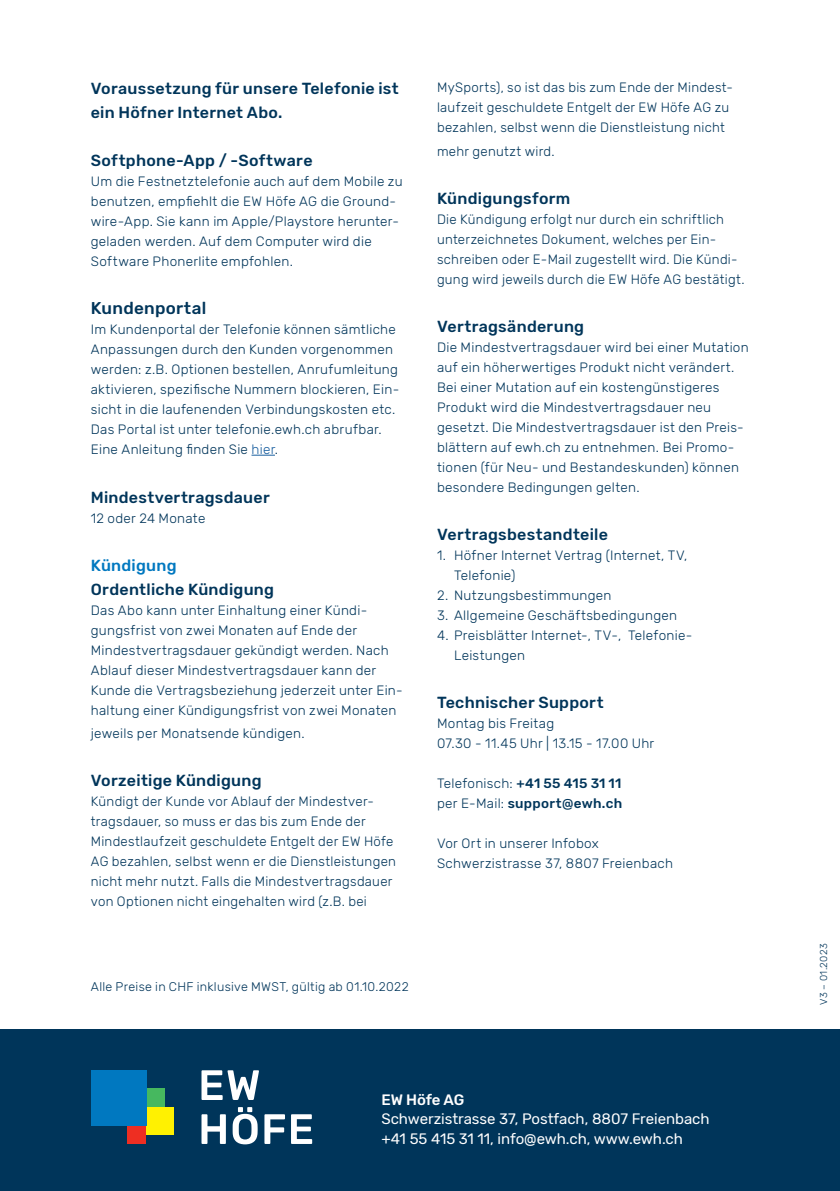
<style>
.page{position:relative;width:840px;height:1191px;background:#fff}
.page>*{position:absolute;margin:0;border:0;box-sizing:border-box;transform-origin:0 0}
.t1{font:500 17px "Rubik";letter-spacing:.015em;color:#00355a}
.t2{font:500 16px/24px "Rubik";letter-spacing:.015em;color:#00355a}
.t3{font:500 16px "Rubik";letter-spacing:.015em;color:#0078c0}
.t4{font:15px/19.4px "Rubik";letter-spacing:-.005em;color:#fff}
.t5{font:500 15px "Rubik";letter-spacing:-.01em;color:#fff}
.t6{font:300 13.6px/20px "Rubik";letter-spacing:.02em;color:#00355a}
.t7{font:500 13.6px/20px "Rubik";letter-spacing:.025em;color:#00355a}
.t8{font:300 12.4px "Rubik";letter-spacing:.025em;color:#00355a}
.t9{font:300 10px "Rubik";letter-spacing:.03em;color:#00355a}
.s1{color:#175d9e}
.s2{font-weight:300}
</style>
<div class="page">
<div style="left:0;top:1029px;width:839px;height:162px;background:#00355a"></div>
<div style="left:146px;top:1107px;width:28px;height:27px;background:#fff101"></div>
<div style="left:128px;top:1125px;width:18px;height:19px;background:#ee2e22"></div>
<div style="left:146px;top:1088px;width:18px;height:19px;background:#46b85f"></div>
<div style="left:91px;top:1070px;width:55px;height:55px;background:#0078c0"></div>
<svg style="left:201px;top:1070px;width:58px;height:30px"></svg>
<svg style="left:201px;top:1114px;width:25px;height:30px"></svg>
<svg style="left:232px;top:1107px;width:25px;height:37px"></svg>
<svg style="left:264px;top:1114px;width:21px;height:30px"></svg>
<svg style="left:291px;top:1114px;width:21px;height:30px"></svg>
<svg style="left:251px;top:455px;width:24px;height:1px"></svg>
<p class="t2" style="left:91px;top:77px;width:309px">Voraussetzung für unsere Telefonie ist ein Höfner Internet Abo.</p>
<p class="t2" style="left:91px;top:149px;width:223px">Softphone-App / -Software</p>
<p class="t6" style="left:91px;top:172px;width:313px">Um die Festnetztelefonie auch auf dem Mobile zu benutzen, empfiehlt die EW Höfe AG die Ground&shy;wire-App. Sie kann im Apple/Playstore herunter&shy;geladen werden. Auf dem Computer wird die Software Phonerlite empfohlen.</p>
<p class="t1" style="left:91px;top:299px;width:117px">Kundenportal</p>
<p class="t6" style="left:91px;top:320px;width:310px">Im Kundenportal der Telefonie können sämtliche Anpassungen durch den Kunden vorgenommen werden: z.B. Optionen bestellen, Anrufumleitung aktivieren, spezifische Nummern blockieren, Ein&shy;sicht in die laufenenden Verbindungskosten etc.<br>Das Portal ist unter telefonie.ewh.ch abrufbar.<br>Eine Anleitung finden Sie <span class="s1">hier</span>.</p>
<p class="t2" style="left:91px;top:485px;width:180px">Mindestvertragsdauer</p>
<p class="t6" style="left:91px;top:508px;width:116px">12 oder 24 Monate</p>
<p class="t3" style="left:91px;top:556px;width:87px">Kündigung</p>
<p class="t2" style="left:91px;top:577px;width:185px">Ordentliche Kündigung</p>
<p class="t6" style="left:91px;top:600px;width:313px">Das Abo kann unter Einhaltung einer Kündi&shy;gungsfrist von zwei Monaten auf Ende der Mindestvertragsdauer gekündigt werden. Nach Ablauf dieser Mindestvertragsdauer kann der Kunde die Vertragsbeziehung jederzeit unter Ein&shy;haltung einer Kündigungsfrist von zwei Monaten</p>
<p class="t6" style="left:91px;top:723px;width:215px">jeweils per Monatsende kündigen.</p>
<p class="t2" style="left:91px;top:769px;width:172px">Vorzeitige Kündigung</p>
<p class="t6" style="left:91px;top:791px;width:306px">Kündigt der Kunde vor Ablauf der Mindestver&shy;tragsdauer, so muss er das bis zum Ende der Mindestlaufzeit geschuldete Entgelt der EW Höfe AG bezahlen, selbst wenn er die Dienstleistungen nicht mehr nutzt. Falls die Mindestvertragsdauer von Optionen nicht eingehalten wird (z.B. bei</p>
<p class="t6" style="left:437px;top:78px;width:297px">MySports), so ist das bis zum Ende der Mindest&shy;laufzeit geschuldete Entgelt der EW Höfe AG zu bezahlen, selbst wenn die Dienstleistung nicht</p>
<p class="t6" style="left:437px;top:142px;width:119px">mehr genutzt wird.</p>
<p class="t2" style="left:437px;top:187px;width:135px">Kündigungsform</p>
<p class="t6" style="left:437px;top:210px;width:309px">Die Kündigung erfolgt nur durch ein schriftlich unterzeichnetes Dokument, welches per Ein&shy;schreiben oder E-Mail zugestellt wird. Die Kündi&shy;gung wird jeweils durch die EW Höfe AG bestätigt.</p>
<p class="t2" style="left:437px;top:315px;width:148px">Vertragsänderung</p>
<p class="t6" style="left:437px;top:338px;width:313px">Die Mindestvertragsdauer wird bei einer Mutation auf ein höherwertiges Produkt nicht verändert.<br>Bei einer Mutation auf ein kostengünstigeres Produkt wird die Mindestvertragsdauer neu gesetzt. Die Mindestvertragsdauer ist den Preis&shy;blättern auf ewh.ch zu entnehmen. Bei Promo&shy;tionen (für Neu- und Bestandeskunden) können besondere Bedingungen gelten.</p>
<p class="t2" style="left:437px;top:523px;width:172px">Vertragsbestandteile</p>
<p class="t6" style="left:454px;top:546px;width:235px;text-indent:-17px">1. Höfner Internet Vertrag (Internet, TV,<br>Telefonie)</p>
<p class="t6" style="left:437px;top:586px;width:176px">2. Nutzungsbestimmungen</p>
<p class="t6" style="left:437px;top:606px;width:241px">3. Allgemeine Geschäftsbedingungen</p>
<p class="t6" style="left:454px;top:626px;width:240px;text-indent:-17px">4. Preisblätter Internet-, TV-, Telefonie-<br>Leistungen</p>
<p class="t2" style="left:437px;top:691px;width:168px">Technischer Support</p>
<p class="t6" style="left:437px;top:714px;width:219px">Montag bis Freitag<br>07.30 - 11.45 Uhr | 13.15 - 17.00 Uhr</p>
<p class="t7" style="left:437px;top:774px;width:187px"><span class="s2">Telefonisch:</span> +41 55 415 31 11 <span class="s2">per E-Mail:</span> support@ewh.ch</p>
<p class="t6" style="left:437px;top:834px;width:237px">Vor Ort in unserer Infobox<br>Schwerzistrasse 37, 8807 Freienbach</p>
<p class="t8" style="left:91px;top:980px;width:319px">Alle Preise in CHF inklusive MWST, gültig ab 01.10.2022</p>
<p class="t5" style="left:381px;top:1091px;width:84px">EW Höfe AG</p>
<p class="t4" style="left:381px;top:1109px;width:329px">Schwerzistrasse 37, Postfach, 8807 Freienbach +41 55 415 31 11, info@ewh.ch, www.ewh.ch</p>
<p class="t9" style="left:817px;top:1004px;width:63px;rotate:-90deg">V3 – 01.2023</p>
</div>
